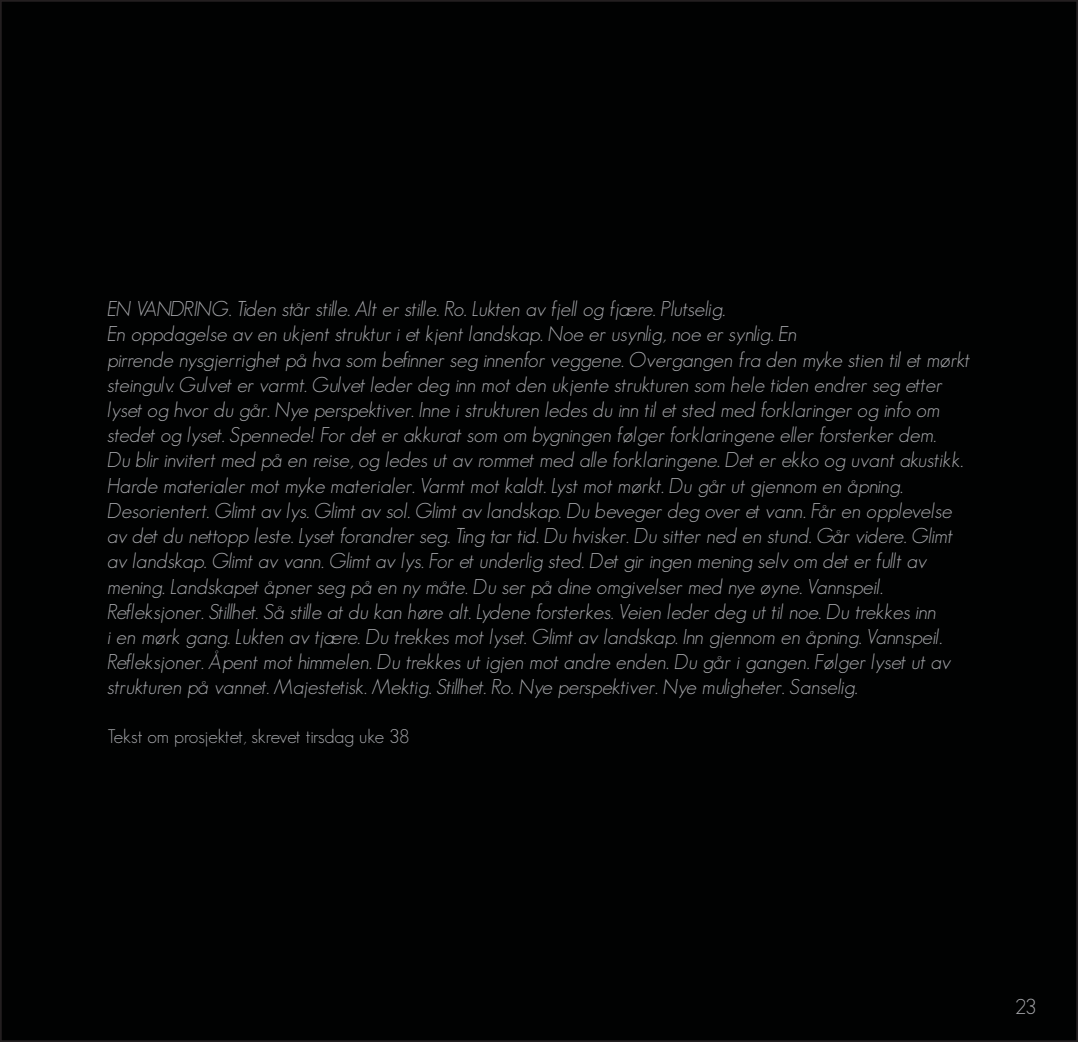
<style>
.page{position:relative;width:1078px;height:1042px;background:#fff}
.page>*{position:absolute;margin:0;border:0;box-sizing:border-box;transform-origin:0 0}
.t1{font:italic 300 21px/25.2px "Geosans";color:#a5a6aa}
.t2{font:300 21px "Geosans";color:#a5a6aa}
.t3{font:300 19.25px "Geosans";color:#a5a6aa}
</style>
<div class="page">
<div style="left:1px;top:1px;width:1076px;height:1040px;background:#010202"></div>
<p class="t1" style="left:107px;top:296px;width:619px">EN VANDRING. Tiden står stille. Alt er stille. Ro. Lukten av fjell og fjære. Plutselig.</p>
<p class="t1" style="left:107px;top:321px;width:691px">En oppdagelse av en ukjent struktur i et kjent landskap. Noe er usynlig, noe er synlig. En</p>
<p class="t1" style="left:107px;top:347px;width:864px">pirrende nysgjerrighet på hva som befinner seg innenfor veggene. Overgangen fra den myke stien til et mørkt steingulv. Gulvet er varmt. Gulvet leder deg inn mot den ukjente strukturen som hele tiden endrer seg etter lyset og hvor du går. Nye perspektiver. Inne i strukturen ledes du inn til et sted med forklaringer og info om stedet og lyset. Spennede! For det er akkurat som om bygningen følger forklaringene eller forsterker dem.<br>Du blir invitert med på en reise, og ledes ut av rommet med alle forklaringene. Det er ekko og uvant akustikk.<br>Harde materialer mot myke materialer. Varmt mot kaldt. Lyst mot mørkt. Du går ut gjennom en åpning.<br>Desorientert. Glimt av lys. Glimt av sol. Glimt av landskap. Du beveger deg over et vann. Får en opplevelse av det du nettopp leste. Lyset forandrer seg. Ting tar tid. Du hvisker. Du sitter ned en stund. Går videre. Glimt av landskap. Glimt av vann. Glimt av lys. For et underlig sted. Det gir ingen mening selv om det er fullt av</p>
<p class="t1" style="left:107px;top:573px;width:777px">mening. Landskapet åpner seg på en ny måte. Du ser på dine omgivelser med nye øyne. Vannspeil.</p>
<p class="t1" style="left:107px;top:599px;width:845px">Refleksjoner. Stillhet. Så stille at du kan høre alt. Lydene forsterkes. Veien leder deg ut til noe. Du trekkes inn<br>i en mørk gang. Lukten av tjære. Du trekkes mot lyset. Glimt av landskap. Inn gjennom en åpning. Vannspeil.<br>Refleksjoner. Åpent mot himmelen. Du trekkes ut igjen mot andre enden. Du går i gangen. Følger lyset ut av strukturen på vannet. Majestetisk. Mektig. Stillhet. Ro. Nye perspektiver. Nye muligheter. Sanselig.</p>
<p class="t3" style="left:107px;top:725px;width:304px">Tekst om prosjektet, skrevet tirsdag uke 38</p>
<p class="t2" style="left:1015px;top:995px;width:23px">23</p>
</div>
